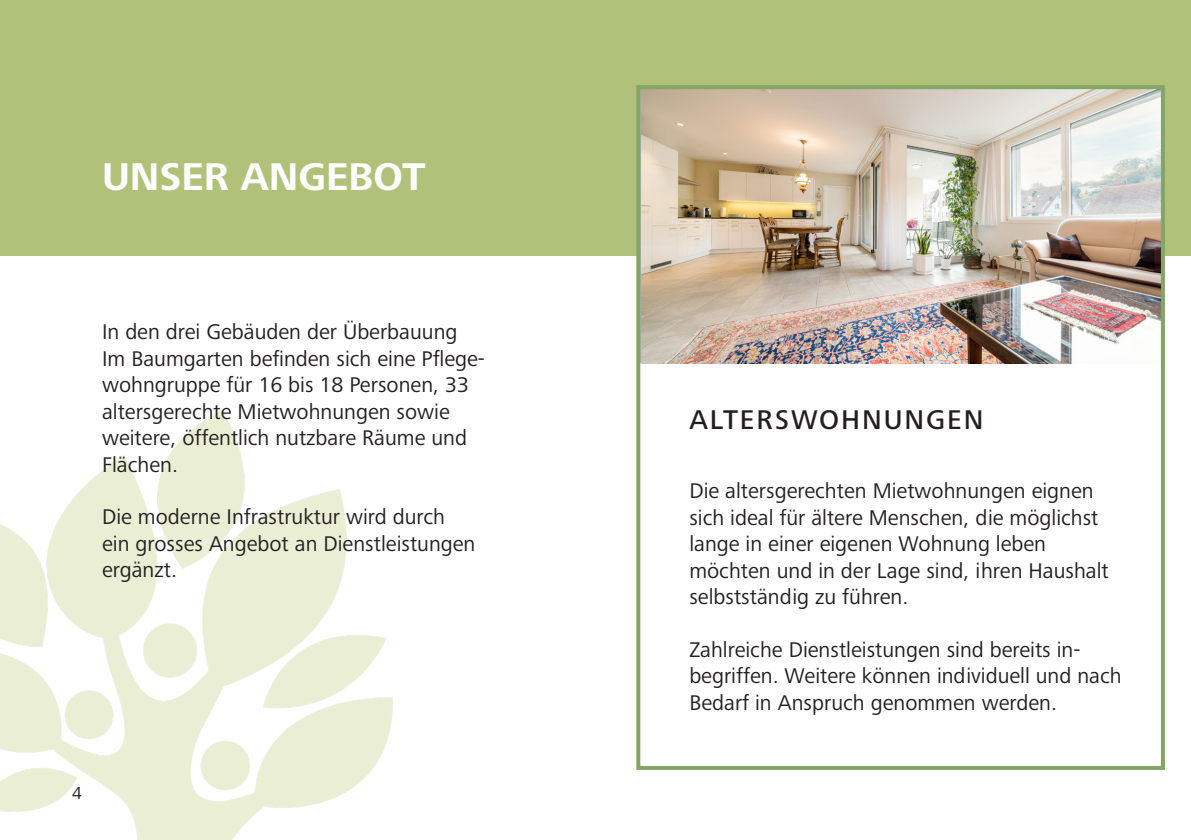
<style>
.page{position:relative;width:1191px;height:840px;background:#fff}
.page>*{position:absolute;margin:0;border:0;box-sizing:border-box;transform-origin:0 0}
.t1{font:700 40px "Frutiger Next Pro";color:#fff}
.t2{font:500 28px "Frutiger Next Pro";letter-spacing:.07em;color:#231f20}
.ImBaumgarten{font:22px/26.4px "Frutiger Next Pro";color:#231f20}
.t3{font:18px "Frutiger Next Pro";color:#231f20}
</style>
<div class="page">
<div style="left:0;top:0;width:1191px;height:255px;background:#b0c27a"></div>
<img style="left:0;top:410px;width:393px;height:429px">
<img style="left:641px;top:90px;width:518px;height:273px">
<div style="left:636px;top:85px;width:528px;height:684px;border:4px solid #84a566"></div>
<p class="t1" style="left:102px;top:154px;width:325px">UNSER ANGEBOT</p>
<p class="ImBaumgarten" style="left:102px;top:318px;width:384px">In den drei Gebäuden der Überbauung Im Baumgarten befinden sich eine Pflege&shy;wohngruppe für 16 bis 18 Personen, 33 altersgerechte Mietwohnungen sowie</p>
<p class="ImBaumgarten" style="left:102px;top:424px;width:366px">weitere, öffentlich nutzbare Räume und</p>
<p class="ImBaumgarten" style="left:102px;top:450px;width:77px">Flächen.</p>
<p class="ImBaumgarten" style="left:102px;top:503px;width:344px">Die moderne Infrastruktur wird durch</p>
<p class="ImBaumgarten" style="left:102px;top:530px;width:375px">ein grosses Angebot an Dienstleistungen</p>
<p class="ImBaumgarten" style="left:102px;top:556px;width:76px">ergänzt.</p>
<p class="t3" style="left:72px;top:782px;width:11px">4</p>
<p class="t2" style="left:689px;top:403px;width:295px">ALTERSWOHNUNGEN</p>
<p class="ImBaumgarten" style="left:689px;top:477px;width:421px">Die altersgerechten Mietwohnungen eignen sich ideal für ältere Menschen, die möglichst lange in einer eigenen Wohnung leben möchten und in der Lage sind, ihren Haushalt selbstständig zu führen.</p>
<p class="ImBaumgarten" style="left:689px;top:636px;width:434px">Zahlreiche Dienstleistungen sind bereits in&shy;begriffen. Weitere können individuell und nach<br>Bedarf in Anspruch genommen werden.</p>
</div>
